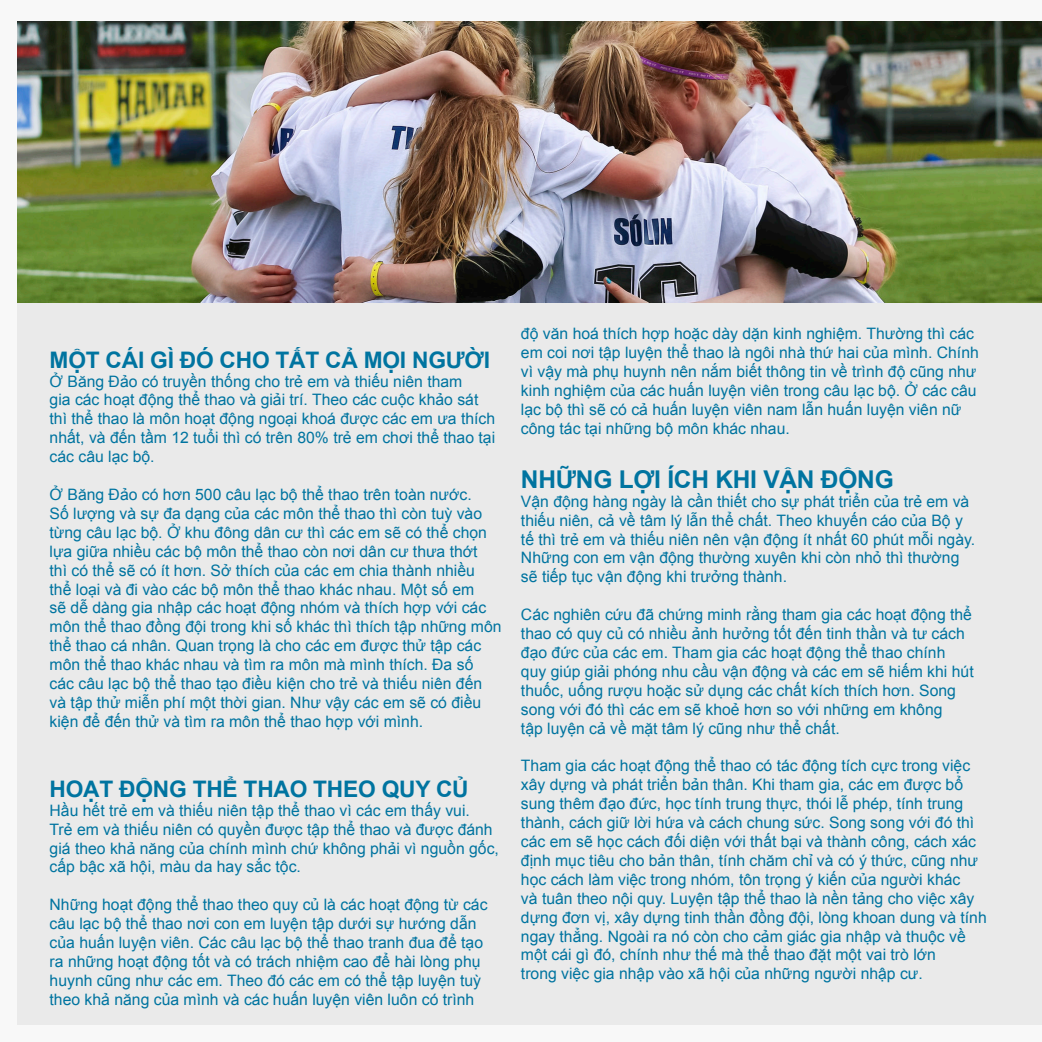
<style>
.page{position:relative;width:1042px;height:1042px;background:#f8f8f8}
.page>*{position:absolute;margin:0;border:0;box-sizing:border-box;transform-origin:0 0}
.t1{font:700 24.5px "Arial";letter-spacing:-.01em;color:#0074a0}
.t2{font:700 22.75px "Arial";letter-spacing:-.01em;color:#0074a0}
.t3{font:15.75px/18.9px "Arial";color:#0074a0}
</style>
<div class="page">
<div style="left:17px;top:21px;width:1025px;height:1003px;background:#eaeaea"></div>
<img style="left:17px;top:21px;width:1025px;height:282px">
<p class="t2" style="left:50px;top:345px;width:442px">MỘT CÁI GÌ ĐÓ CHO TẤT CẢ MỌI NGƯỜI</p>
<p class="t3" style="left:50px;top:372px;width:447px">Ở Băng Đảo có truyền thống cho trẻ em và thiếu niên tham<br>gia các hoạt động thể thao và giải trí. Theo các cuộc khảo sát thì thể thao là môn hoạt động ngoại khoá được các em ưa thích nhất, và đến tầm 12 tuổi thì có trên 80% trẻ em chơi thể thao tại các câu lạc bộ.</p>
<p class="t3" style="left:50px;top:485px;width:453px">Ở Băng Đảo có hơn 500 câu lạc bộ thể thao trên toàn nước.<br>Số lượng và sự đa dạng của các môn thể thao thì còn tuỳ vào từng câu lạc bộ. Ở khu đông dân cư thì các em sẽ có thể chọn lựa giữa nhiều các bộ môn thể thao còn nơi dân cư thưa thớt<br>thì có thể sẽ có ít hơn. Sở thích của các em chia thành nhiều<br>thể loại và đi vào các bộ môn thể thao khác nhau. Một số em<br>sẽ dễ dàng gia nhập các hoạt động nhóm và thích hợp với các môn thể thao đồng đội trong khi số khác thì thích tập những môn thể thao cá nhân. Quan trọng là cho các em được thử tập các môn thể thao khác nhau và tìm ra môn mà mình thích. Đa số các câu lạc bộ thể thao tạo điều kiện cho trẻ và thiếu niên đến và tập thử miễn phí một thời gian. Như vậy các em sẽ có điều kiện để đến thử và tìm ra môn thể thao hợp với mình.</p>
<p class="t2" style="left:50px;top:774px;width:420px">HOẠT ĐỘNG THỂ THAO THEO QUY CỦ</p>
<p class="t3" style="left:50px;top:801px;width:451px">Hầu hết trẻ em và thiếu niên tập thể thao vì các em thấy vui.<br>Trẻ em và thiếu niên có quyền được tập thể thao và được đánh giá theo khả năng của chính mình chứ không phải vì nguồn gốc, cấp bậc xã hội, màu da hay sắc tộc.</p>
<p class="t3" style="left:50px;top:895px;width:439px">Những hoạt động thể thao theo quy củ là các hoạt động từ các câu lạc bộ thể thao nơi con em luyện tập dưới sự hướng dẫn của huấn luyện viên. Các câu lạc bộ thể thao tranh đua để tạo ra những hoạt động tốt và có trách nhiệm cao để hài lòng phụ huynh cũng như các em. Theo đó các em có thể tập luyện tuỳ theo khả năng của mình và các huấn luyện viên luôn có trình</p>
<p class="t3" style="left:521px;top:324px;width:459px">độ văn hoá thích hợp hoặc dày dặn kinh nghiệm. Thường thì các em coi nơi tập luyện thể thao là ngôi nhà thứ hai của mình. Chính vì vậy mà phụ huynh nên nắm biết thông tin về trình độ cũng như kinh nghiệm của các huấn luyện viên trong câu lạc bộ. Ở các câu lạc bộ thì sẽ có cả huấn luyện viên nam lẫn huấn luyện viên nữ công tác tại những bộ môn khác nhau.</p>
<p class="t1" style="left:521px;top:463px;width:374px">NHỮNG LỢI ÍCH KHI VẬN ĐỘNG</p>
<p class="t3" style="left:521px;top:492px;width:456px">Vận động hàng ngày là cần thiết cho sự phát triển của trẻ em và thiếu niên, cả về tâm lý lẫn thể chất. Theo khuyến cáo của Bộ y tế thì trẻ em và thiếu niên nên vận động ít nhất 60 phút mỗi ngày.<br>Những con em vận động thường xuyên khi còn nhỏ thì thường sẽ tiếp tục vận động khi trưởng thành.</p>
<p class="t3" style="left:521px;top:605px;width:454px">Các nghiên cứu đã chứng minh rằng tham gia các hoạt động thể thao có quy củ có nhiều ảnh hưởng tốt đến tinh thần và tư cách đạo đức của các em. Tham gia các hoạt động thể thao chính quy giúp giải phóng nhu cầu vận động và các em sẽ hiếm khi hút thuốc, uống rượu hoặc sử dụng các chất kích thích hơn. Song song với đó thì các em sẽ khoẻ hơn so với những em không<br>tập luyện cả về mặt tâm lý cũng như thể chất.</p>
<p class="t3" style="left:521px;top:756px;width:467px">Tham gia các hoạt động thể thao có tác động tích cực trong việc xây dựng và phát triển bản thân. Khi tham gia, các em được bổ sung thêm đạo đức, học tính trung thực, thói lễ phép, tính trung thành, cách giữ lời hứa và cách chung sức. Song song với đó thì các em sẽ học cách đối diện với thất bại và thành công, cách xác định mục tiêu cho bản thân, tính chăm chỉ và có ý thức, cũng như học cách làm việc trong nhóm, tôn trọng ý kiến của người khác<br>và tuân theo nội quy. Luyện tập thể thao là nền tảng cho việc xây dựng đơn vị, xây dựng tinh thần đồng đội, lòng khoan dung và tính ngay thẳng. Ngoài ra nó còn cho cảm giác gia nhập và thuộc về một cái gì đó, chính như thế mà thể thao đặt một vai trò lớn<br>trong việc gia nhập vào xã hội của những người nhập cư.</p>
</div>
